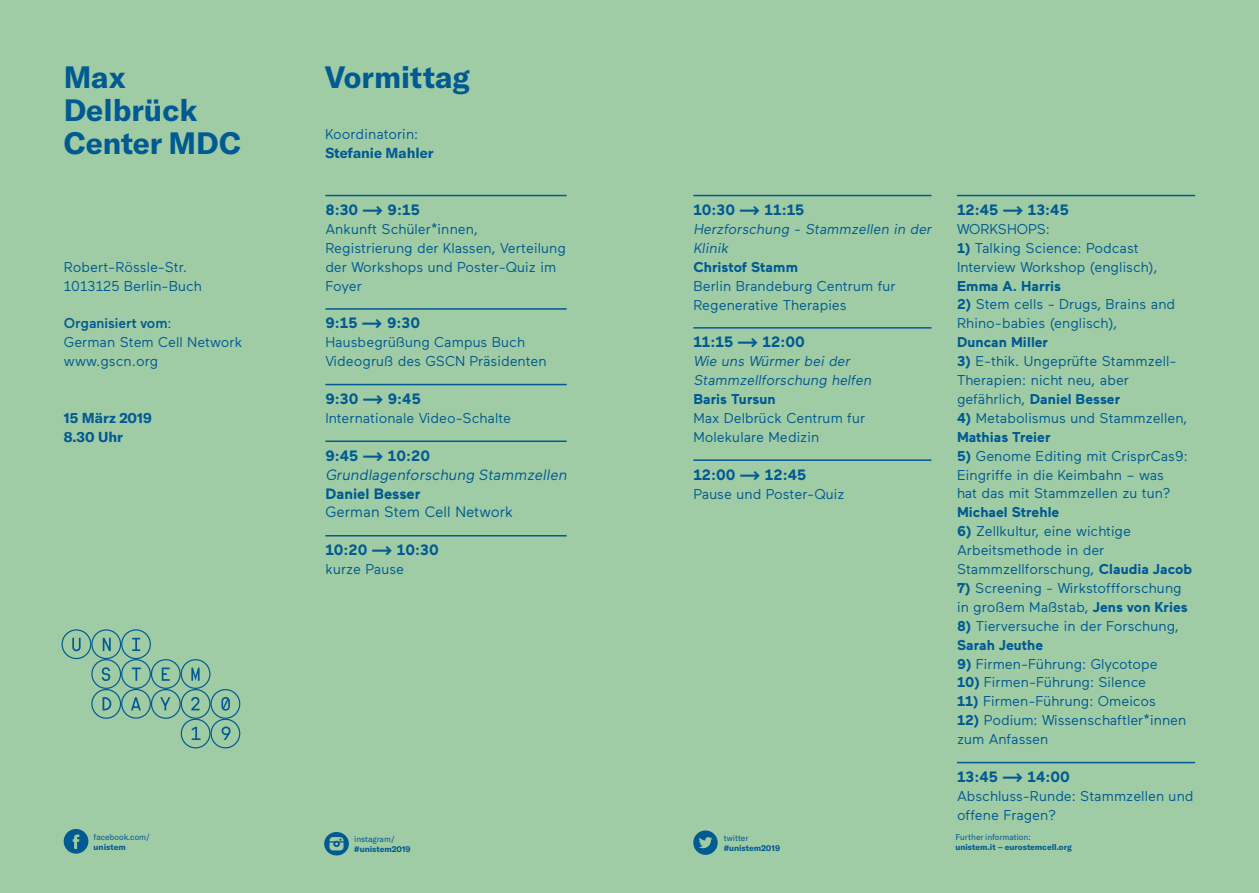
<style>
.page{position:relative;width:1259px;height:893px;background:#a0cca5}
.page>*{position:absolute;margin:0;border:0;box-sizing:border-box;transform-origin:0 0}
.t1{font:700 30.45px/33px "GT America";color:#015a92}
.t2{font:700 15px "Maax";color:#015a92}
.t3{font:italic 15px "Maax";color:#015a92}
.t4{font:15px "Maax";color:#015a92}
.t5{font:14.25px/18.9px "Maax";color:#015a92}
.t6{font:italic 14.25px/18.9px "Maax";color:#015a92}
.t7{font:700 14.25px "Maax";color:#015a92}
.t8{font:700 14.25px/18.9px "GT America";color:#015a92}
.t9{font:700 8.25px "GT America";color:#015a92}
.t10{font:8.25px "GT America";color:#015a92}
.s1{font-weight:500}
.s2{font-weight:700}
</style>
<div class="page">
<svg style="left:693px;top:830px;width:24px;height:25px"></svg>
<svg style="left:64px;top:829px;width:24px;height:25px"></svg>
<svg style="left:324px;top:832px;width:25px;height:23px"></svg>
<hr style="left:325px;top:195px;width:241px;height:1px;background:#015a92">
<hr style="left:325px;top:308px;width:241px;height:2px;background:#015a92">
<hr style="left:325px;top:384px;width:241px;height:1px;background:#015a92">
<hr style="left:325px;top:440px;width:241px;height:2px;background:#015a92">
<hr style="left:325px;top:535px;width:241px;height:1px;background:#015a92">
<hr style="left:693px;top:195px;width:238px;height:1px;background:#015a92">
<hr style="left:693px;top:327px;width:238px;height:2px;background:#015a92">
<hr style="left:693px;top:459px;width:238px;height:2px;background:#015a92">
<hr style="left:957px;top:195px;width:238px;height:1px;background:#015a92">
<hr style="left:957px;top:762px;width:238px;height:1px;background:#015a92">
<svg style="left:62px;top:629px;width:178px;height:119px"></svg>
<h1 class="t1" style="left:64px;top:60px;width:179px">Max<br>Delbrück<br>Center MDC</h1>
<p class="t5" style="left:64px;top:257px;width:139px">Robert-Rössle-Str.<br>1013125 Berlin-Buch</p>
<p class="t5" style="left:64px;top:314px;width:180px"><span class="s1">Organisiert vom</span>:<br>German Stem Cell Network www.gscn.org</p>
<p class="t8" style="left:64px;top:408px;width:89px">15 März 2019<br>8.30 Uhr</p>
<h1 class="t1" style="left:325px;top:60px;width:146px">Vormittag</h1>
<p class="t5" style="left:325px;top:125px;width:94px">Koordinatorin:</p>
<p class="t8" style="left:325px;top:144px;width:110px">Stefanie Mahler</p>
<p class="t2" style="left:325px;top:202px;width:96px">8:30 ---&gt; 9:15</p>
<p class="t5" style="left:325px;top:220px;width:242px">Ankunft Schüler*innen,<br>Registrierung der Klassen, Verteilung der Workshops und Poster-Quiz im<br>Foyer</p>
<p class="t2" style="left:325px;top:315px;width:96px">9:15 ---&gt; 9:30</p>
<p class="t5" style="left:325px;top:333px;width:223px">Hausbegrüßung Campus Buch<br>Videogruß des GSCN Präsidenten</p>
<p class="t2" style="left:325px;top:391px;width:97px">9:30 ---&gt; 9:45</p>
<p class="t5" style="left:325px;top:409px;width:187px">Internationale Video-Schalte</p>
<p class="t2" style="left:325px;top:447px;width:106px">9:45 ---&gt; 10:20</p>
<p class="t3" style="left:325px;top:466px;width:245px">Grundlagenforschung Stammzellen</p>
<p class="t2" style="left:325px;top:485px;width:97px">Daniel Besser</p>
<p class="t4" style="left:325px;top:504px;width:189px">German Stem Cell Network</p>
<p class="t2" style="left:325px;top:542px;width:115px">10:20 ---&gt; 10:30</p>
<p class="t5" style="left:325px;top:560px;width:80px">kurze Pause</p>
<p class="t10" style="left:94px;top:833px;width:58px">facebook.com/</p>
<p class="t9" style="left:94px;top:842px;width:34px">unistem</p>
<p class="t10" style="left:354px;top:834px;width:42px">instagram/</p>
<p class="t9" style="left:354px;top:843px;width:58px">#unistem2019</p>
<p class="t2" style="left:693px;top:202px;width:113px">10:30 ---&gt; 11:15</p>
<p class="t6" style="left:693px;top:220px;width:242px">Herzforschung - Stammzellen in der<br>Klinik</p>
<p class="t7" style="left:693px;top:259px;width:106px">Christof Stamm</p>
<p class="t5" style="left:693px;top:276px;width:204px">Berlin Brandeburg Centrum fur<br>Regenerative Therapies</p>
<p class="t2" style="left:693px;top:334px;width:113px">11:15 ---&gt; 12:00</p>
<p class="t6" style="left:693px;top:352px;width:182px">Wie uns Würmer bei der<br>Stammzellforschung helfen</p>
<p class="t7" style="left:693px;top:391px;width:84px">Baris Tursun</p>
<p class="t5" style="left:693px;top:409px;width:173px">Max Delbrück Centrum fur<br>Molekulare Medizin</p>
<p class="t2" style="left:693px;top:466px;width:115px">12:00 ---&gt; 12:45</p>
<p class="t5" style="left:693px;top:484px;width:153px">Pause und Poster-Quiz</p>
<p class="t10" style="left:723px;top:833px;width:26px">twitter</p>
<p class="t9" style="left:723px;top:843px;width:58px">#unistem2019</p>
<p class="t2" style="left:957px;top:202px;width:114px">12:45 ---&gt; 13:45</p>
<p class="t5" style="left:957px;top:220px;width:94px">WORKSHOPS:</p>
<p class="t5" style="left:957px;top:239px;width:202px"><span class="s2">1)</span> Talking Science: Podcast<br>Interview Workshop (englisch),</p>
<p class="t7" style="left:957px;top:278px;width:106px">Emma A. Harris</p>
<p class="t5" style="left:957px;top:295px;width:220px"><span class="s2">2)</span> Stem cells - Drugs, Brains and<br>Rhino-babies (englisch),</p>
<p class="t7" style="left:957px;top:335px;width:93px">Duncan Miller</p>
<p class="t5" style="left:957px;top:352px;width:221px"><span class="s2">3)</span> E-thik. Ungeprüfte Stammzell-<br>Therapien: nicht neu, aber gefährlich, <span class="s2">Daniel Besser</span></p>
<p class="t5" style="left:957px;top:409px;width:232px"><span class="s2">4)</span> Metabolismus und Stammzellen,<br><span class="s2">Mathias Treier</span></p>
<p class="t5" style="left:957px;top:446px;width:232px"><span class="s2">5)</span> Genome Editing mit CrisprCas9:<br>Eingriffe in die Keimbahn – was hat das mit Stammzellen zu tun?</p>
<p class="t7" style="left:957px;top:505px;width:104px">Michael Strehle</p>
<p class="t5" style="left:957px;top:522px;width:237px"><span class="s2">6)</span> Zellkultur, eine wichtige<br>Arbeitsmethode in der<br>Stammzellforschung, <span class="s2">Claudia Jacob</span></p>
<p class="t5" style="left:957px;top:579px;width:232px"><span class="s2">7)</span> Screening - Wirkstoffforschung in großem Maßstab, <span class="s2">Jens von Kries</span></p>
<p class="t5" style="left:957px;top:616px;width:223px"><span class="s2">8)</span> Tierversuche in der Forschung,<br><span class="s2">Sarah Jeuthe</span></p>
<p class="t5" style="left:957px;top:654px;width:202px"><span class="s2">9)</span> Firmen-Führung: Glycotope</p>
<p class="t5" style="left:957px;top:673px;width:191px"><span class="s2">10)</span> Firmen-Führung: Silence</p>
<p class="t5" style="left:957px;top:692px;width:200px"><span class="s2">11)</span> Firmen-Führung: Omeicos</p>
<p class="t5" style="left:957px;top:711px;width:231px"><span class="s2">12)</span> Podium: Wissenschaftler*innen zum Anfassen</p>
<p class="t2" style="left:957px;top:769px;width:114px">13:45 ---&gt; 14:00</p>
<p class="t5" style="left:957px;top:787px;width:238px">Abschluss-Runde: Stammzellen und offene Fragen?</p>
<p class="t10" style="left:955px;top:833px;width:77px">Further information:</p>
<p class="t9" style="left:955px;top:842px;width:118px">unistem.it – eurostemcell.org</p>
</div>
